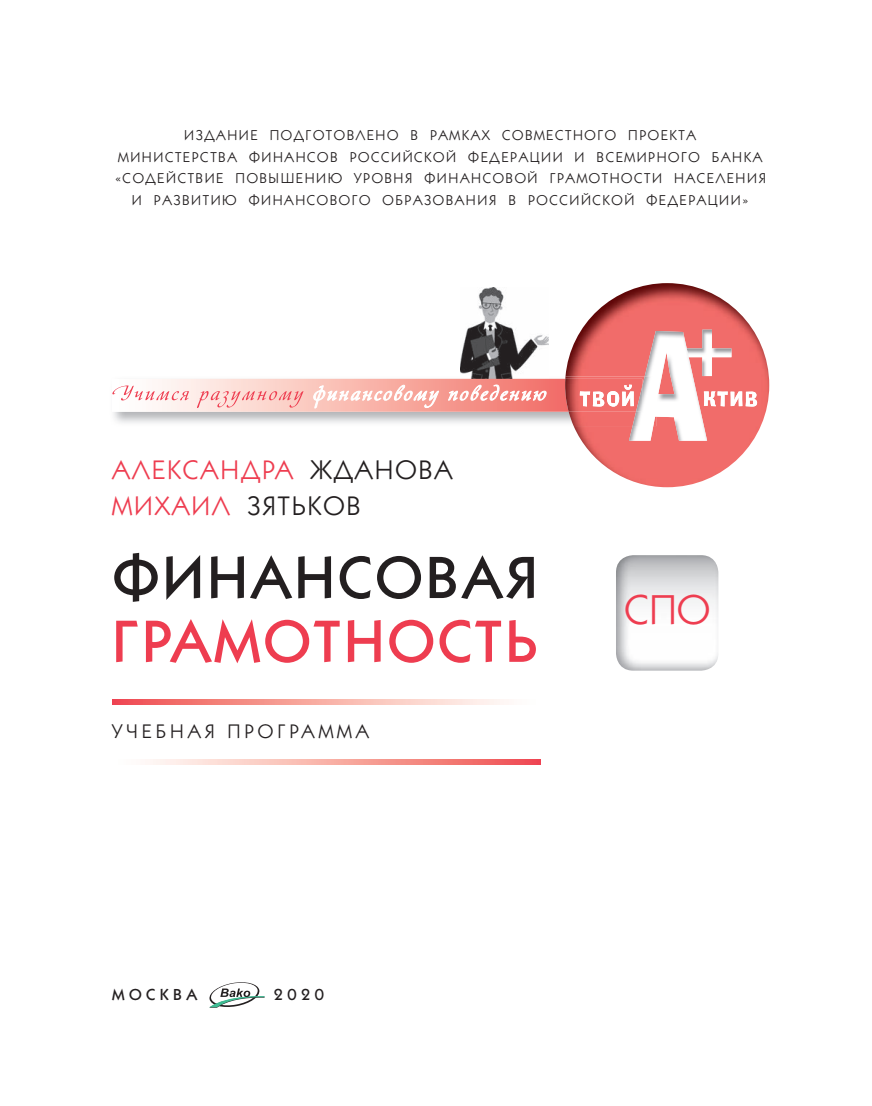
<style>
.page{position:relative;width:872px;height:1106px;background:#fff}
.page>*{position:absolute;margin:0;border:0;box-sizing:border-box;transform-origin:0 0}
.t1{font:60px "Kabel Medium ITC";letter-spacing:.05em;color:#ee3d50}
.t2{font:60px "Kabel Medium ITC";letter-spacing:.05em;color:#231f20}
.t3{font:42px "Kabel Book ITC";color:#ee3d50}
.t4{font:27px/36px "Kabel Book ITC";letter-spacing:.07em;color:#ee3d50}
.t5{font:19.8px "Kabel Book ITC";letter-spacing:.2em;color:#231f20}
.t6{font:16.05px "Kabel Medium ITC";letter-spacing:.28em;color:#231f20}
.t7{font:14.4px/21.6px "Kabel Book ITC";letter-spacing:.11em;color:#231f20;text-align:center}
.s1{color:#231f20}
</style>
<div class="page">
<img style="left:460px;top:288px;width:89px;height:88px">
<img style="left:113px;top:376px;width:452px;height:47px">
<img style="left:565px;top:283px;width:204px;height:204px">
<img style="left:565px;top:376px;width:64px;height:50px">
<img style="left:568px;top:379px;width:61px;height:33px">
<img style="left:686px;top:330px;width:45px;height:46px">
<svg style="left:580px;top:384px;width:177px;height:22px"></svg>
<img style="left:629px;top:331px;width:78px;height:110px">
<img style="left:632px;top:376px;width:25px;height:50px">
<svg style="left:682px;top:348px;width:6px;height:9px"></svg>
<img style="left:616px;top:555px;width:102px;height:115px">
<svg style="left:112px;top:699px;width:392px;height:5px"></svg>
<svg style="left:150px;top:759px;width:390px;height:6px"></svg>
<svg style="left:112px;top:379px;width:456px;height:33px"></svg>
<svg style="left:209px;top:982px;width:55px;height:25px"></svg>
<p class="t7" style="left:115px;top:125px;width:652px">ИЗДАНИЕ ПОДГОТОВЛЕНО В РАМКАХ СОВМЕСТНОГО ПРОЕКТА<br>МИНИСТЕРСТВА ФИНАНСОВ РОССИЙСКОЙ ФЕДЕРАЦИИ И ВСЕМИРНОГО БАНКА «СОДЕЙСТВИЕ ПОВЫШЕНИЮ УРОВНЯ ФИНАНСОВОЙ ГРАМОТНОСТИ НАСЕЛЕНИЯ И РАЗВИТИЮ ФИНАНСОВОГО ОБРАЗОВАНИЯ В РОССИЙСКОЙ ФЕДЕРАЦИИ»</p>
<h3 class="t4" style="left:112px;top:453px;width:341px">АЛЕКСАНДРА <span class="s1">ЖДАНОВА<br></span>МИХАИЛ <span class="s1">ЗЯТЬКОВ</span></h3>
<h1 class="t2" style="left:113px;top:555px;width:427px">ФИНАНСОВАЯ</h1>
<h1 class="t1" style="left:112px;top:619px;width:427px">ГРАМОТНОСТЬ</h1>
<h3 class="t5" style="left:112px;top:723px;width:258px">УЧЕБНАЯ ПРОГРАММА</h3>
<h2 class="t3" style="left:624px;top:593px;width:87px">СПО</h2>
<p class="t6" style="left:112px;top:988px;width:87px">МОСКВА</p>
<p class="t6" style="left:274px;top:988px;width:52px">2020</p>
</div>
